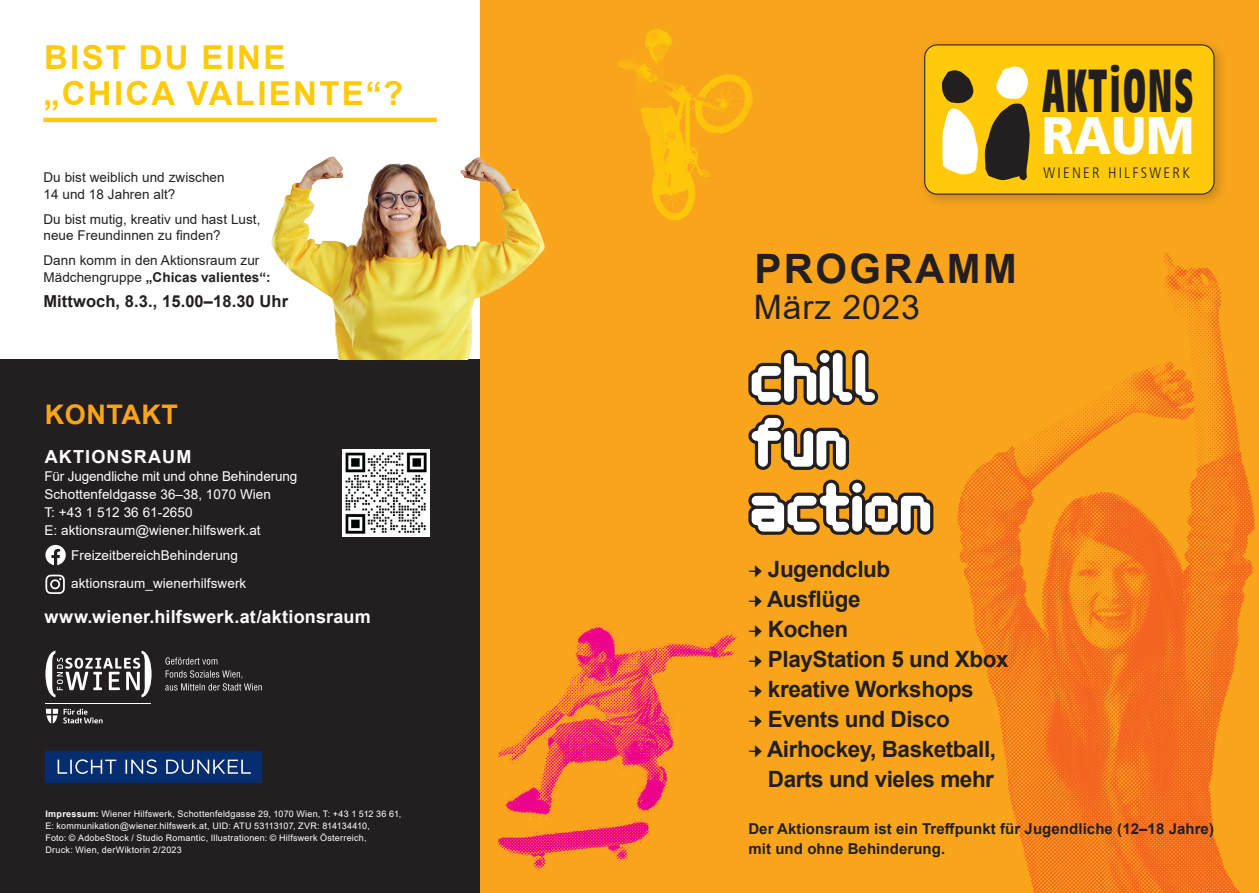
<style>
.page{position:relative;width:1259px;height:893px;background:#fff}
.page>*{position:absolute;margin:0;border:0;box-sizing:border-box;transform-origin:0 0}
.t1{font:700 condensed 59.4px "Antique Olive";letter-spacing:.035em;color:#231f20;scale:.78 1}
.t2{font:900 52.95px "Frutiger";color:#fff;scale:.91 1}
.t3{font:700 40.5px "Arial";letter-spacing:.06em;color:#231f20}
.t4{font:33.75px "Arial";letter-spacing:.025em;color:#231f20}
.t5{font:700 33px/36px "Arial";letter-spacing:.07em;color:#feca0a}
.t6{font:700 27px "Arial";letter-spacing:.02em;color:#f9a51b}
.t7{font:700 22.5px/30px "Arial";letter-spacing:-.02em;color:#231f20;text-align:right}
.t8{font:700 18px "Arial";letter-spacing:.015em;color:#fff}
.t9{font:700 18px "Arial";letter-spacing:.065em;color:#fff}
.t10{font:700 16.5px "Arial";letter-spacing:.005em;color:#231f20}
.t11{font:300 condensed 15.15px "Frutiger";letter-spacing:.15em;color:#231f20}
.t12{font:700 15px/19.5px "Arial";letter-spacing:.005em;color:#231f20}
.t13{font:13.5px/18px "Arial";letter-spacing:.005em;color:#fff}
.t14{font:13.5px/16.5px "Arial";letter-spacing:.005em;color:#231f20}
.t15{font:9px/12px "Arial";letter-spacing:.025em;color:#fff}
.s1{font-weight:700}
.s2{font-stretch:normal}
.s3{font-family:"Minion Pro"}
</style>
<div class="page">
<div style="left:0;top:359px;width:485px;height:534px;background:#231f20"></div>
<div style="left:480px;top:0;width:779px;height:893px;background:#f9a51b"></div>
<img style="left:497px;top:624px;width:243px;height:250px">
<svg style="left:748px;top:349px;width:163px;height:186px"></svg>
<img style="left:911px;top:252px;width:344px;height:641px">
<img style="left:618px;top:29px;width:135px;height:191px">
<hr style="left:43px;top:118px;width:394px;height:4px;background:#feca0a">
<div style="left:917px;top:37px;width:311px;height:172px;background:#231f20;opacity:.23"></div>
<svg style="left:924px;top:40px;width:290px;height:155px;background:#e8bb1b"></svg>
<svg style="left:45px;top:545px;width:21px;height:20px"></svg>
<div style="left:45px;top:751px;width:217px;height:31px;background:#052d6f"></div>
<svg style="left:58px;top:759px;width:193px;height:15px"></svg>
<img style="left:342px;top:449px;width:88px;height:88px">
<svg style="left:45px;top:575px;width:20px;height:19px"></svg>
<hr style="left:46px;top:703px;width:105px;height:1px;background:#fff">
<svg style="left:46px;top:709px;width:57px;height:14px"></svg>
<svg style="left:45px;top:651px;width:107px;height:46px"></svg>
<svg style="left:165px;top:657px;width:97px;height:34px"></svg>
<img style="left:271px;top:156px;width:274px;height:203px">
<h3 class="t5" style="left:43px;top:40px;width:361px">BIST DU EINE „CHICA VALIENTE“?</h3>
<h3 class="t14" style="left:43px;top:169px;width:183px">Du bist weiblich und zwischen<br>14 und 18 Jahren alt?</h3>
<h3 class="t14" style="left:43px;top:210px;width:219px">Du bist mutig, kreativ und hast Lust, neue Freundinnen zu finden?</h3>
<h3 class="t14" style="left:43px;top:252px;width:229px">Dann komm in den Aktionsraum zur<br>Mädchengruppe <span class="s1">„Chicas valientes“:</span></h3>
<h3 class="t10" style="left:43px;top:289px;width:246px">Mittwoch, 8.3., 15.00–18.30 Uhr</h3>
<h3 class="t6" style="left:45px;top:396px;width:135px">KONTAKT</h3>
<h3 class="t9" style="left:45px;top:444px;width:148px">AKTIONSRAUM</h3>
<h3 class="t13" style="left:44px;top:467px;width:254px">Für Jugendliche mit und ohne Behinderung Schottenfeldgasse 36–38, 1070 Wien<br>T: +43 1 512 36 61-2650<br>E: aktionsraum@wiener.hilfswerk.at</h3>
<h3 class="t13" style="left:71px;top:546px;width:168px">FreizeitbereichBehinderung</h3>
<h3 class="t13" style="left:71px;top:574px;width:177px">aktionsraum_wienerhilfswerk</h3>
<h3 class="t8" style="left:44px;top:604px;width:328px">www.wiener.hilfswerk.at/aktionsraum</h3>
<p class="t15" style="left:45px;top:808px;width:357px"><span class="s1">Impressum:</span> Wiener Hilfswerk, Schottenfeldgasse 29, 1070 Wien, T: +43 1 512 36 61, E: kommunikation@wiener.hilfswerk.at, UID: ATU 53113107, ZVR: 814134410,<br>Foto: © AdobeStock / Studio Romantic, Illustrationen: © Hilfswerk Österreich,<br>Druck: Wien, derWiktorin 2/2023</p>
<h1 class="t1" style="left:1043px;top:58px;width:194px">AKT<span class="s2">i</span>ONS</h1>
<h2 class="t2" style="left:1041px;top:104px;width:169px">RAUM</h2>
<h3 class="t11" style="left:1043px;top:164px;width:148px">WIENER HILFSWERK</h3>
<h3 class="t3" style="left:754px;top:240px;width:264px">PROGRAMM</h3>
<h3 class="t4" style="left:754px;top:284px;width:168px">März 2023</h3>
<h3 class="t7" style="left:748px;top:554px;width:143px"><span class="s3">→</span> Jugendclub</h3>
<h3 class="t7" style="left:748px;top:584px;width:114px"><span class="s3">→</span> Ausflüge</h3>
<h3 class="t7" style="left:748px;top:614px;width:101px"><span class="s3">→</span> Kochen</h3>
<h3 class="t7" style="left:748px;top:644px;width:262px"><span class="s3">→</span> PlayStation 5 und Xbox</h3>
<h3 class="t7" style="left:748px;top:674px;width:227px"><span class="s3">→</span> kreative Workshops</h3>
<h3 class="t7" style="left:748px;top:704px;width:203px"><span class="s3">→</span> Events und Disco</h3>
<h3 class="t7" style="left:748px;top:734px;width:249px"><span class="s3">→</span> Airhockey, Basketball,<br>Darts und vieles mehr</h3>
<h3 class="t12" style="left:748px;top:819px;width:467px">Der Aktionsraum ist ein Treffpunkt für Jugendliche (12–18 Jahre) mit und ohne Behinderung.</h3>
</div>
